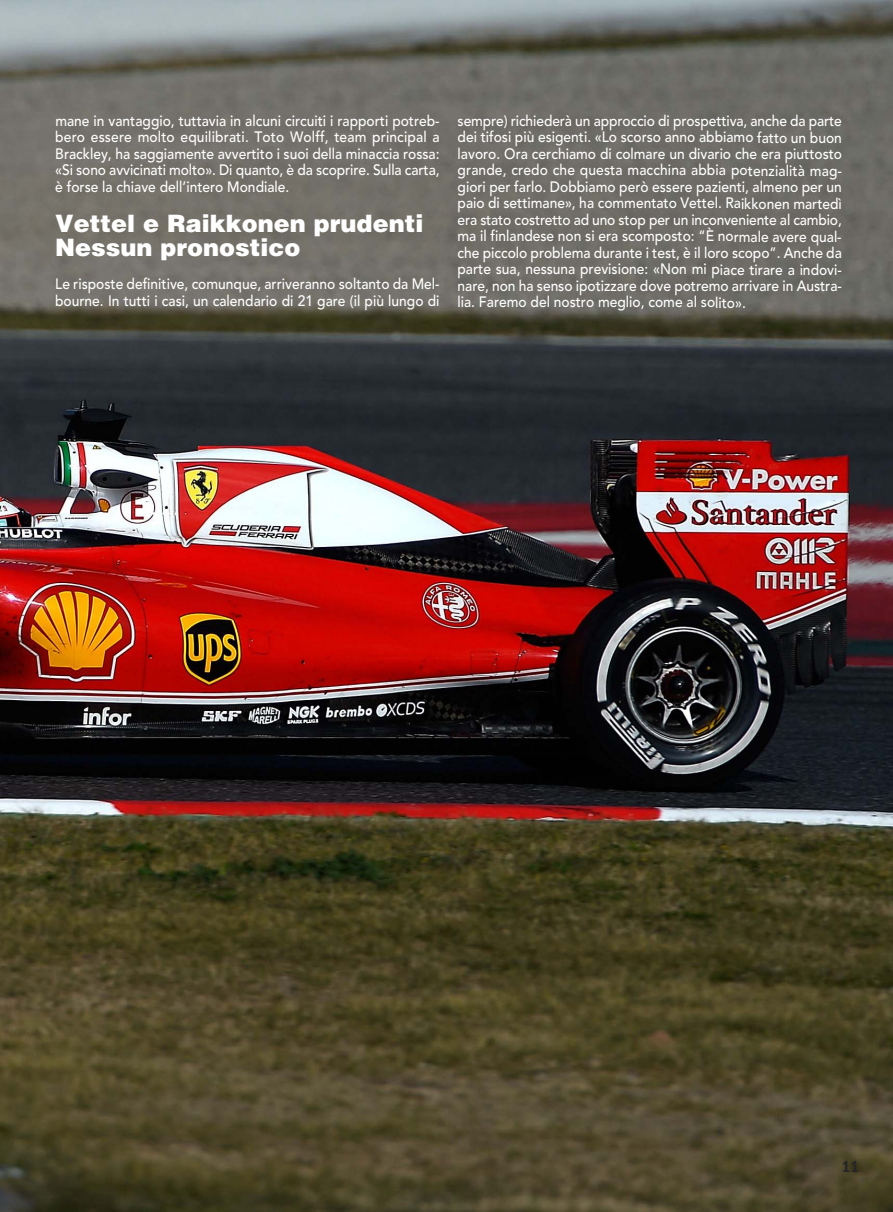
<style>
.page{position:relative;width:893px;height:1212px;background:#fff}
.page>*{position:absolute;margin:0;border:0;box-sizing:border-box;transform-origin:0 0}
.t1{font:900 24px/24px "Helvetica LT Std";color:#fff}
.t2{font:16.5px "ITC Franklin Gothic Std Dm Cd";color:#272627}
.t3{font:500 15px/16.5px "Avenir";color:#fff;text-align:justify;scale:.92 1}
</style>
<div class="page">
<img style="left:0;top:0;width:893px;height:1212px">
<p class="t3" style="left:55px;top:114px;width:419px">mane in vantaggio, tuttavia in alcuni circuiti i rapporti potreb&shy;bero essere molto equilibrati. Toto Wolff, team principal a Brackley, ha saggiamente avvertito i suoi della minaccia rossa: «Si sono avvicinati molto». Di quanto, è da scoprire. Sulla carta, è forse la chiave dell’intero Mondiale.</p>
<h1 class="t1" style="left:55px;top:214px;width:370px">Vettel e Raikkonen prudenti<br>Nessun pronostico</h1>
<p class="t3" style="left:55px;top:277px;width:419px">Le risposte definitive, comunque, arriveranno soltanto da Mel&shy;bourne. In tutti i casi, un calendario di 21 gare (il più lungo di</p>
<p class="t3" style="left:457px;top:114px;width:420px">sempre) richiederà un approccio di prospettiva, anche da parte dei tifosi più esigenti. «Lo scorso anno abbiamo fatto un buon lavoro. Ora cerchiamo di colmare un divario che era piuttosto grande, credo che questa macchina abbia potenzialità mag&shy;giori per farlo. Dobbiamo però essere pazienti, almeno per un paio di settimane», ha commentato Vettel. Raikkonen martedì era stato costretto ad uno stop per un inconveniente al cambio, ma il finlandese non si era scomposto: “È normale avere qual&shy;che piccolo problema durante i test, è il loro scopo”. Anche da parte sua, nessuna previsione: «Non mi piace tirare a indovi&shy;nare, non ha senso ipotizzare dove potremo arrivare in Austra&shy;lia. Faremo del nostro meglio, come al solito».</p>
<p class="t2" style="left:842px;top:1156px;width:18px">11</p>
</div>
